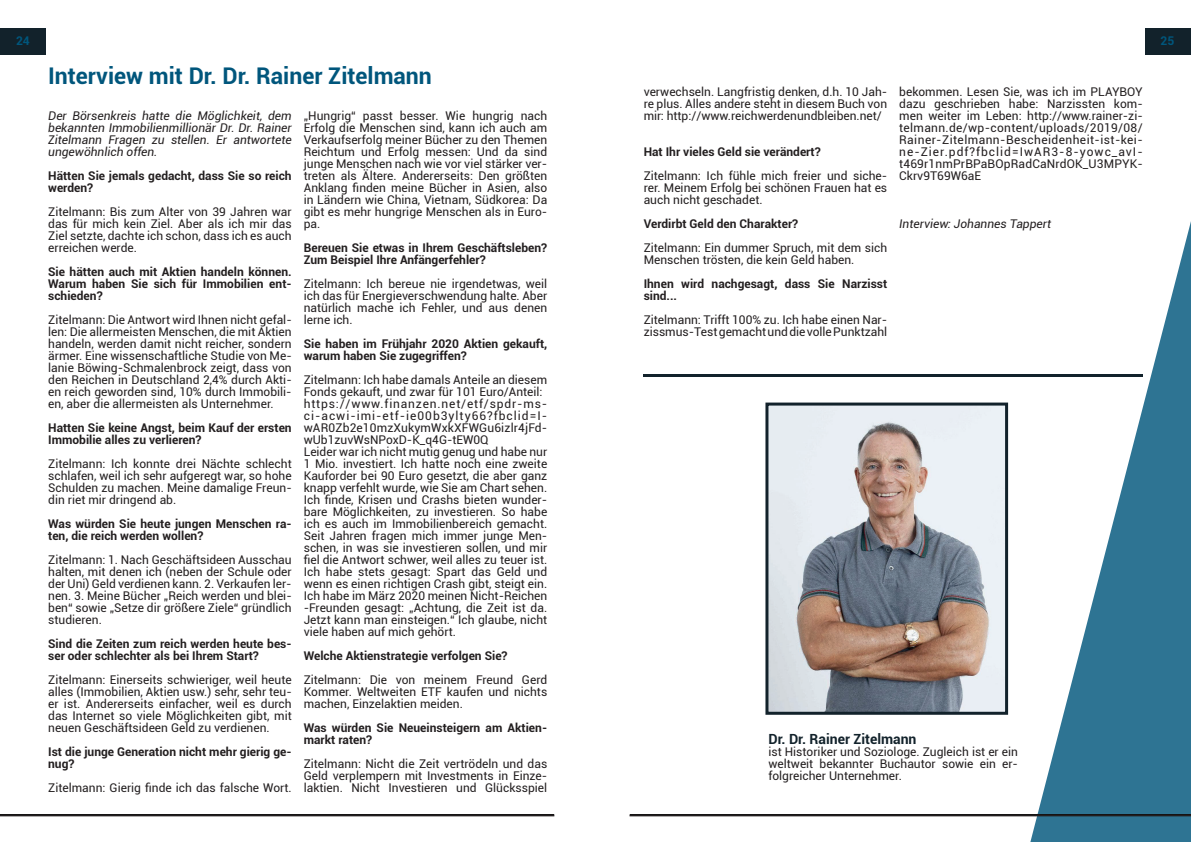
<style>
.page{position:relative;width:1191px;height:842px;background:#fff}
.page>*{position:absolute;margin:0;border:0;box-sizing:border-box;transform-origin:0 0}
.t1{font:700 23px "Roboto";color:#00567c}
.t2{font:700 14px "Roboto";color:#12222b}
.t3{font:12px/12px "Roboto";color:#231f20;text-align:justify}
.t4{font:700 12px/12px "Roboto";color:#231f20}
.t5{font:italic 12px/12px "Roboto";color:#231f20;text-align:justify}
.t6{font:700 12px "Roboto";color:#00567c}
</style>
<div class="page">
<svg style="left:1025px;top:221px;width:166px;height:621px"></svg>
<hr style="left:643px;top:374px;width:499px;height:2px;background:#12222b">
<img style="left:769px;top:407px;width:235px;height:304px">
<div style="left:765px;top:403px;width:243px;height:312px;border:3px solid #12222b"></div>
<div style="left:0;top:28px;width:45px;height:27px;background:#12222b"></div>
<svg style="left:0;top:814px;width:554px;height:2px"></svg>
<svg style="left:629px;top:814px;width:562px;height:2px"></svg>
<div style="left:1145px;top:28px;width:46px;height:27px;background:#12222b"></div>
<p class="t6" style="left:16px;top:33px;width:15px">24</p>
<p class="t6" style="left:1160px;top:33px;width:15px">25</p>
<h1 class="t1" style="left:48px;top:60px;width:385px">Interview mit Dr. Dr. Rainer Zitelmann</h1>
<p class="t5" style="left:48px;top:109px;width:245px">Der Börsenkreis hatte die Möglichkeit, dem bekannten Immobilienmillionär Dr. Dr. Rainer Zitelmann Fragen zu stellen. Er antwortete ungewöhnlich offen.</p>
<p class="t4" style="left:48px;top:169px;width:245px">Hätten Sie jemals gedacht, dass Sie so reich werden?</p>
<p class="t3" style="left:48px;top:205px;width:245px">Zitelmann: Bis zum Alter von 39 Jahren war das für mich kein Ziel. Aber als ich mir das Ziel setzte, dachte ich schon, dass ich es auch erreichen werde.</p>
<p class="t4" style="left:48px;top:265px;width:245px;text-align:justify">Sie hätten auch mit Aktien handeln können.<br>Warum haben Sie sich für Immobilien ent&shy;schieden?</p>
<p class="t3" style="left:48px;top:313px;width:245px">Zitelmann: Die Antwort wird Ihnen nicht gefal&shy;len: Die allermeisten Menschen, die mit Aktien handeln, werden damit nicht reicher, sondern ärmer. Eine wissenschaftliche Studie von Me&shy;lanie Böwing-Schmalenbrock zeigt, dass von den Reichen in Deutschland 2,4% durch Akti&shy;en reich geworden sind, 10% durch Immobili&shy;en, aber die allermeisten als Unternehmer.</p>
<p class="t4" style="left:48px;top:421px;width:245px">Hatten Sie keine Angst, beim Kauf der ersten<br>Immobilie alles zu verlieren?</p>
<p class="t3" style="left:48px;top:457px;width:245px">Zitelmann: Ich konnte drei Nächte schlecht schlafen, weil ich sehr aufgeregt war, so hohe Schulden zu machen. Meine damalige Freun&shy;din riet mir dringend ab.</p>
<p class="t4" style="left:48px;top:517px;width:245px">Was würden Sie heute jungen Menschen ra&shy;ten, die reich werden wollen?</p>
<p class="t3" style="left:48px;top:553px;width:245px">Zitelmann: 1. Nach Geschäftsideen Ausschau halten, mit denen ich (neben der Schule oder der Uni) Geld verdienen kann. 2. Verkaufen ler&shy;nen. 3. Meine Bücher „Reich werden und blei&shy;ben“ sowie „Setze dir größere Ziele“ gründlich studieren.</p>
<p class="t4" style="left:48px;top:637px;width:245px">Sind die Zeiten zum reich werden heute bes&shy;ser oder schlechter als bei Ihrem Start?</p>
<p class="t3" style="left:48px;top:673px;width:245px">Zitelmann: Einerseits schwieriger, weil heute alles (Immobilien, Aktien usw.) sehr, sehr teu&shy;er ist. Andererseits einfacher, weil es durch das Internet so viele Möglichkeiten gibt, mit neuen Geschäftsideen Geld zu verdienen.</p>
<p class="t4" style="left:48px;top:745px;width:245px">Ist die junge Generation nicht mehr gierig ge&shy;nug?</p>
<p class="t3" style="left:48px;top:781px;width:245px">Zitelmann: Gierig finde ich das falsche Wort.</p>
<p class="t3" style="left:304px;top:109px;width:245px">„Hungrig“ passt besser. Wie hungrig nach Erfolg die Menschen sind, kann ich auch am Verkaufserfolg meiner Bücher zu den Themen Reichtum und Erfolg messen: Und da sind junge Menschen nach wie vor viel stärker ver&shy;treten als Ältere. Andererseits: Den größten Anklang finden meine Bücher in Asien, also in Ländern wie China, Vietnam, Südkorea: Da gibt es mehr hungrige Menschen als in Euro&shy;pa.</p>
<p class="t4" style="left:304px;top:241px;width:245px">Bereuen Sie etwas in Ihrem Geschäftsleben?<br>Zum Beispiel Ihre Anfängerfehler?</p>
<p class="t3" style="left:304px;top:277px;width:245px">Zitelmann: Ich bereue nie irgendetwas, weil ich das für Energieverschwendung halte. Aber natürlich mache ich Fehler, und aus denen lerne ich.</p>
<p class="t4" style="left:304px;top:337px;width:245px">Sie haben im Frühjahr 2020 Aktien gekauft, warum haben Sie zugegriffen?</p>
<p class="t3" style="left:304px;top:373px;width:245px;text-align:left">Zitelmann: Ich habe damals Anteile an diesem Fonds gekauft, und zwar für 101 Euro/Anteil: https://www.finanzen.net/etf/spdr-ms&shy;ci-acwi-imi-etf-ie00b3ylty66?fbclid=I&shy;wAR0Zb2e10mzXukymWxkXFWGu6izlr4jFd&shy;wUb1zuvWsNPoxD-K_q4G-tEW0Q<br>Leider war ich nicht mutig genug und habe nur 1 Mio. investiert. Ich hatte noch eine zweite Kauforder bei 90 Euro gesetzt, die aber ganz knapp verfehlt wurde, wie Sie am Chart sehen.<br>Ich finde, Krisen und Crashs bieten wunder&shy;bare Möglichkeiten, zu investieren. So habe ich es auch im Immobilienbereich gemacht.<br>Seit Jahren fragen mich immer junge Men&shy;schen, in was sie investieren sollen, und mir fiel die Antwort schwer, weil alles zu teuer ist.<br>Ich habe stets gesagt: Spart das Geld und wenn es einen richtigen Crash gibt, steigt ein.<br>Ich habe im März 2020 meinen Nicht-Reichen -Freunden gesagt: „Achtung, die Zeit ist da.<br>Jetzt kann man einsteigen.“ Ich glaube, nicht viele haben auf mich gehört.</p>
<p class="t4" style="left:304px;top:649px;width:205px">Welche Aktienstrategie verfolgen Sie?</p>
<p class="t3" style="left:304px;top:673px;width:245px">Zitelmann: Die von meinem Freund Gerd Kommer. Weltweiten ETF kaufen und nichts machen, Einzelaktien meiden.</p>
<p class="t4" style="left:304px;top:721px;width:245px">Was würden Sie Neueinsteigern am Aktien&shy;markt raten?</p>
<p class="t3" style="left:304px;top:757px;width:245px">Zitelmann: Nicht die Zeit vertrödeln und das Geld verplempern mit Investments in Einze&shy;laktien. Nicht Investieren und Glücksspiel</p>
<p class="t3" style="left:643px;top:85px;width:245px">verwechseln. Langfristig denken, d.h. 10 Jah&shy;re plus. Alles andere steht in diesem Buch von mir: http://www.reichwerdenundbleiben.net/</p>
<p class="t4" style="left:643px;top:145px;width:179px">Hat Ihr vieles Geld sie verändert?</p>
<p class="t3" style="left:643px;top:169px;width:245px">Zitelmann: Ich fühle mich freier und siche&shy;rer. Meinem Erfolg bei schönen Frauen hat es auch nicht geschadet.</p>
<p class="t4" style="left:643px;top:217px;width:156px">Verdirbt Geld den Charakter?</p>
<p class="t3" style="left:643px;top:241px;width:245px">Zitelmann: Ein dummer Spruch, mit dem sich<br>Menschen trösten, die kein Geld haben.</p>
<p class="t4" style="left:643px;top:277px;width:245px">Ihnen wird nachgesagt, dass Sie Narzisst sind...</p>
<p class="t3" style="left:643px;top:313px;width:245px">Zitelmann: Trifft 100% zu. Ich habe einen Nar&shy;zissmus-Test gemacht und die volle Punktzahl</p>
<p class="t3" style="left:899px;top:85px;width:245px">bekommen. Lesen Sie, was ich im PLAYBOY dazu geschrieben habe: Narzissten kom&shy;men weiter im Leben: http://www.rainer-zi&shy;telmann.de/wp-content/uploads/2019/08/ Rainer-Zitelmann-Bescheidenheit-ist-kei&shy;ne-Zier.pdf?fbclid=IwAR3-8-yowc_avI&shy;t469r1nmPrBPaBOpRadCaNrdOK_U3MPYK-Ckrv9T69W6aE</p>
<p class="t5" style="left:899px;top:217px;width:153px">Interview: Johannes Tappert</p>
<p class="t2" style="left:768px;top:729px;width:149px">Dr. Dr. Rainer Zitelmann</p>
<p class="t3" style="left:768px;top:745px;width:251px">ist Historiker und Soziologe. Zugleich ist er ein weltweit bekannter Buchautor sowie ein er&shy;folgreicher Unternehmer.</p>
</div>
